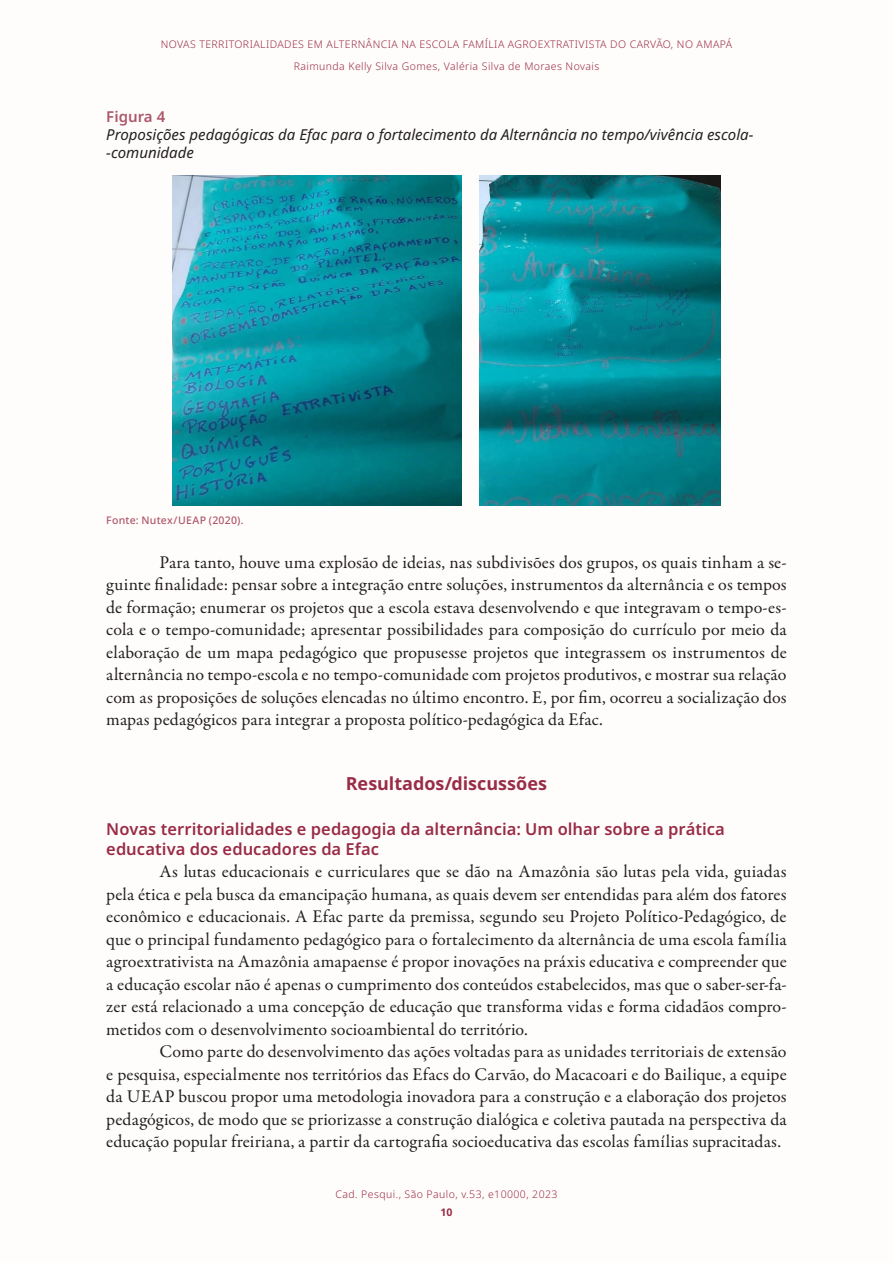
<style>
.page{position:relative;width:893px;height:1263px;background:#fff}
.page>*{position:absolute;margin:0;border:0;box-sizing:border-box;transform-origin:0 0}
.Texto{font:18px/22.5px "Garamond Premr Pro";letter-spacing:.005em;color:#231f20;text-align:justify}
.subtitulo_1{font:700 18px "Noto Sans";color:#992c47}
.subtitulo_2{font:600 16.5px/19.8px "Noto Sans";color:#992c47}
.tabela_titulo_2{font:italic 15px/18px "Noto Sans";color:#231f20}
.tabela_titulo_1{font:600 15px "Noto Sans";color:#ad566c}
.t1{font:300 10.5px/21.8px "Noto Sans";letter-spacing:.04em;color:#992c47;text-align:center}
.tabela_fonte_nota{font:500 10.5px "Noto Sans";letter-spacing:.02em;color:#ad566c}
.t2{font:700 10.5px "Noto Sans";color:#992c47}
</style>
<div class="page">
<img style="left:172px;top:176px;width:290px;height:329px">
<img style="left:480px;top:176px;width:241px;height:329px">
<p class="t1" style="left:161px;top:34px;width:573px">NOVAS TERRITORIALIDADES EM ALTERNÂNCIA NA ESCOLA FAMÍLIA AGROEXTRATIVISTA DO CARVÃO, NO AMAPÁ<br>Raimunda Kelly Silva Gomes, Valéria Silva de Moraes Novais</p>
<p class="tabela_titulo_1" style="left:106px;top:106px;width:60px">Figura 4</p>
<p class="tabela_titulo_2" style="left:106px;top:126px;width:649px">Proposições pedagógicas da Efac para o fortalecimento da Alternância no tempo/vivência escola--comunidade</p>
<p class="tabela_fonte_nota" style="left:106px;top:513px;width:139px">Fonte: Nutex/UEAP (2020).</p>
<p class="Texto" style="left:106px;top:551px;width:682px;text-indent:53px">Para tanto, houve uma explosão de ideias, nas subdivisões dos grupos, os quais tinham a se&shy;guinte finalidade: pensar sobre a integração entre soluções, instrumentos da alternância e os tempos de formação; enumerar os projetos que a escola estava desenvolvendo e que integravam o tempo-es&shy;cola e o tempo-comunidade; apresentar possibilidades para composição do currículo por meio da elaboração de um mapa pedagógico que propusesse projetos que integrassem os instrumentos de alternância no tempo-escola e no tempo-comunidade com projetos produtivos, e mostrar sua relação com as proposições de soluções elencadas no último encontro. E, por fim, ocorreu a socialização dos mapas pedagógicos para integrar a proposta político-pedagógica da Efac.</p>
<p class="subtitulo_1" style="left:346px;top:770px;width:203px">Resultados/discussões</p>
<p class="subtitulo_2" style="left:106px;top:819px;width:620px">Novas territorialidades e pedagogia da alternância: Um olhar sobre a prática educativa dos educadores da Efac</p>
<p class="Texto" style="left:106px;top:861px;width:682px;text-indent:53px">As lutas educacionais e curriculares que se dão na Amazônia são lutas pela vida, guiadas pela ética e pela busca da emancipação humana, as quais devem ser entendidas para além dos fatores econômico e educacionais. A Efac parte da premissa, segundo seu Projeto Político-Pedagógico, de que o principal fundamento pedagógico para o fortalecimento da alternância de uma escola família agroextrativista na Amazônia amapaense é propor inovações na práxis educativa e compreender que a educação escolar não é apenas o cumprimento dos conteúdos estabelecidos, mas que o saber-ser-fa&shy;zer está relacionado a uma concepção de educação que transforma vidas e forma cidadãos compro&shy;metidos com o desenvolvimento socioambiental do território.</p>
<p class="Texto" style="left:106px;top:1041px;width:682px;text-indent:53px">Como parte do desenvolvimento das ações voltadas para as unidades territoriais de extensão e pesquisa, especialmente nos territórios das Efacs do Carvão, do Macacoari e do Bailique, a equipe da UEAP buscou propor uma metodologia inovadora para a construção e a elaboração dos projetos pedagógicos, de modo que se priorizasse a construção dialógica e coletiva pautada na perspectiva da educação popular freiriana, a partir da cartografia socioeducativa das escolas famílias supracitadas.</p>
<p class="t1" style="left:335px;top:1184px;width:224px">Cad. Pesqui., São Paulo, v.53, e10000, 2023</p>
<p class="t2" style="left:440px;top:1205px;width:14px">10</p>
</div>
